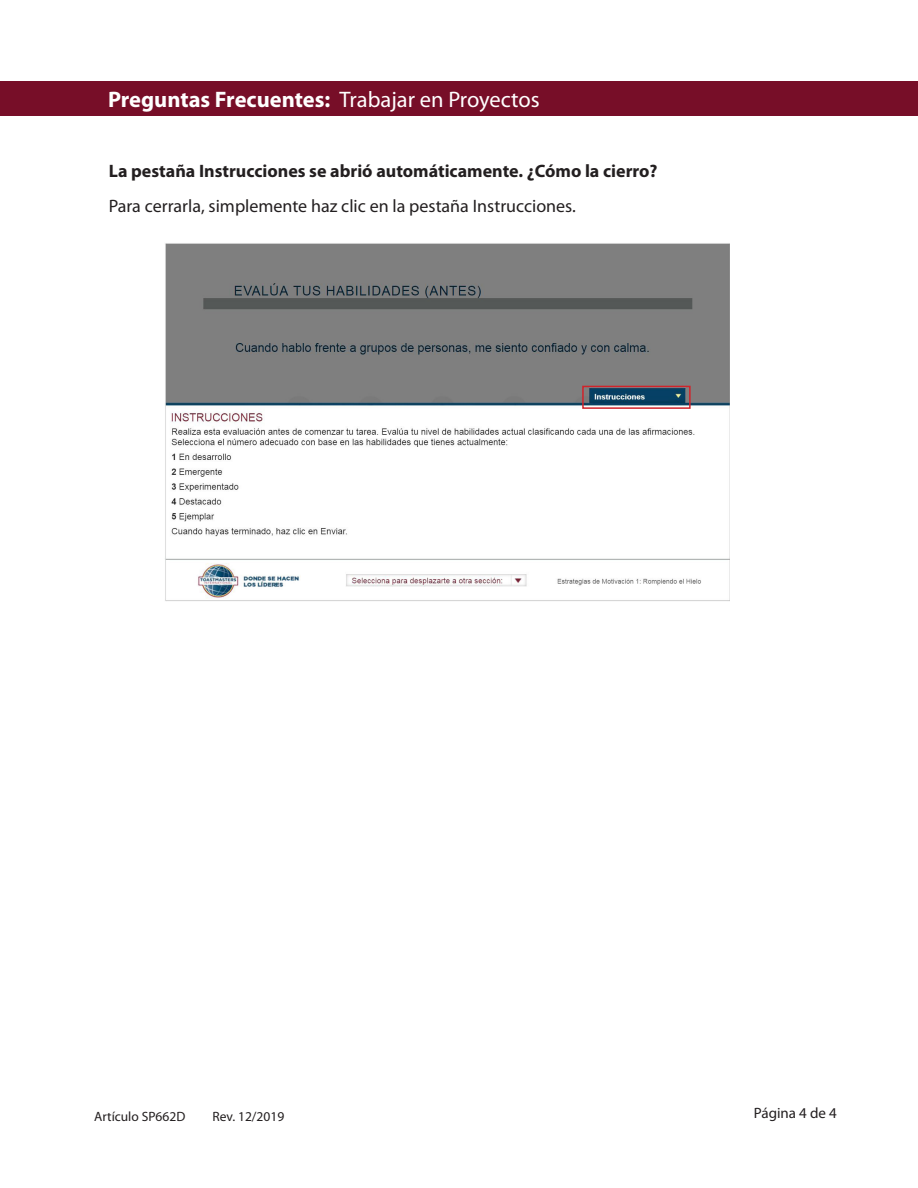
<style>
.page{position:relative;width:918px;height:1188px;background:#fff}
.page>*{position:absolute;margin:0;border:0;box-sizing:border-box;transform-origin:0 0}
.t1{font:700 22.5px "Myriad Pro";color:#fff}
.questions{font:700 18px "Myriad Pro";color:#231f20}
.body{font:18px "Myriad Pro";color:#231f20}
.t2{font:15px "Myriad Pro";color:#231f20}
.body-2{font:13.5px "Myriad Pro";color:#231f20}
.s1{font-weight:400}
</style>
<div class="page">
<div style="left:0;top:81px;width:918px;height:35px;background:#770e28"></div>
<img style="left:165px;top:243px;width:565px;height:358px">
<div style="left:582px;top:386px;width:109px;height:23px;border:2px solid #d1232a"></div>
<p class="t1" style="left:108px;top:87px;width:433px">Preguntas Frecuentes: <span class="s1">Trabajar en Proyectos</span></p>
<p class="questions" style="left:109px;top:161px;width:550px">La pestaña Instrucciones se abrió automáticamente. ¿Cómo la cierro?</p>
<p class="body" style="left:109px;top:196px;width:469px">Para cerrarla, simplemente haz clic en la pestaña Instrucciones.</p>
<p class="body-2" style="left:94px;top:1109px;width:93px">Artículo SP662D</p>
<p class="body-2" style="left:212px;top:1109px;width:73px">Rev. 12/2019</p>
<p class="t2" style="left:754px;top:1105px;width:85px">Página 4 de 4</p>
</div>
